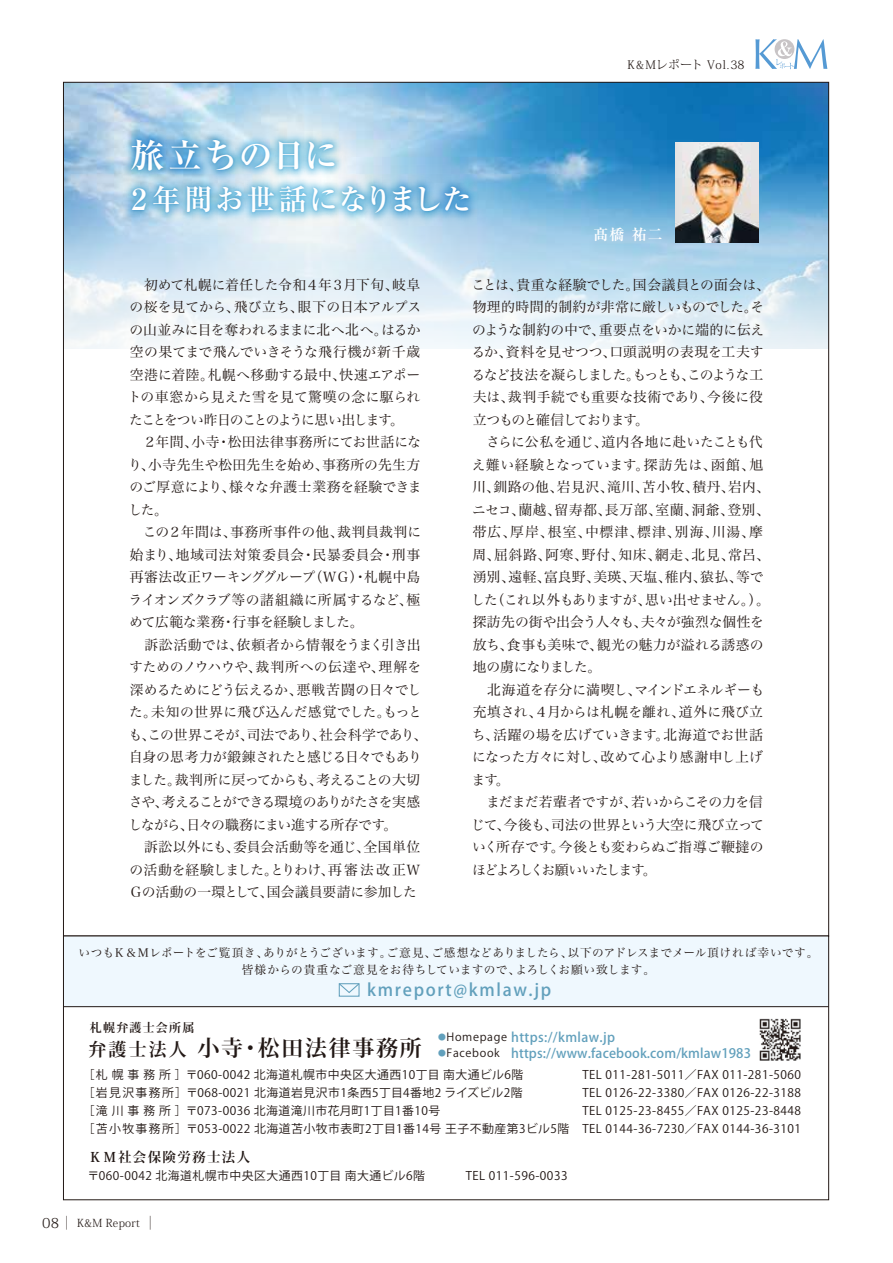
<style>
.page{position:relative;width:893px;height:1263px;background:#fff}
.page>*{position:absolute;margin:0;border:0;box-sizing:border-box;transform-origin:0 0}
.t1{font:700 34.05px "Ryumin Pr 6 N";letter-spacing:.035em;color:#fff}
.t2{font:700 28.95px "Ryumin Pr 6 N";letter-spacing:.03em;color:#fff}
.t3{font:700 21.9px "Koz Min Pr 6 N";letter-spacing:.08em;color:#221815}
.t4{font:500 16.95px "Koz Go Pr 6 N";letter-spacing:.1em;color:#62a0bc}
.t5{font:700 14.85px "Ryumin Pr 6 N";color:#fff}
.t6{font:13.8px/22.5px "Hira Min Pro W3";letter-spacing:-.005em;color:#221815}
.t7{font:700 13.5px "Koz Min Pr 6 N";letter-spacing:.1em;color:#221815}
.t8{font:500 13.05px "Koz Go Pr 6 N";letter-spacing:.01em;color:#62a0bc}
.t9{font:500 13.05px "Koz Go Pr 6 N";letter-spacing:.03em;color:#62a0bc}
.t10{font:700 12px "Koz Min Pr 6 N";letter-spacing:.1em;color:#221815}
.t11{font:11.85px/18px "Koz Go Pr 6 N";letter-spacing:.04em;color:#221815;text-align:right}
.t12{font:11.7px/16.5px "Hira Min Pro W3";letter-spacing:.02em;color:#221815;text-align:center}
.t13{font:300 11.7px "Koz Min Pr 6 N";letter-spacing:.04em;color:#221815}
.t14{font:300 11.1px "Koz Min Pr 6 N";letter-spacing:.02em;color:#221815}
.s1{font-size:18px}
.s2{font-weight:400;font-size:7.8px}
.s3{font-weight:400;font-size:11.25px;color:#221815}
.s4{font-size:13.8px}
</style>
<div class="page">
<svg style="left:755px;top:39px;width:72px;height:30px"></svg>
<img style="left:65px;top:84px;width:762px;height:264px">
<div style="left:63px;top:936px;width:766px;height:71px;background:#eff8fe"></div>
<div style="left:339px;top:983px;width:21px;height:14px;border:1px solid #62a0bc"></div>
<svg style="left:338px;top:983px;width:22px;height:11px"></svg>
<hr style="left:63px;top:1006px;width:766px;height:1px;background:#221815">
<img style="left:676px;top:143px;width:83px;height:100px">
<img style="left:118px;top:126px;width:366px;height:104px">
<img style="left:126px;top:134px;width:352px;height:90px">
<img style="left:759px;top:1018px;width:42px;height:43px">
<h1 class="t1" style="left:130px;top:128px;width:210px">旅立ちの日に</h1>
<h2 class="t2" style="left:125px;top:176px;width:348px">２年間お世話になりました</h2>
<p class="t13" style="left:628px;top:58px;width:118px">K&amp;Mレポート Vol.38</p>
<p class="t5" style="left:594px;top:222px;width:71px">髙橋 祐二</p>
<p class="t6" style="left:128px;top:272px;width:301px">　初めて札幌に着任した令和４年３月下旬、岐阜の桜を見てから、飛び立ち、眼下の日本アルプスの山並みに目を奪われるままに北へ北へ。はるか空の果てまで飛んでいきそうな飛行機が新千歳空港に着陸。札幌へ移動する最中、快速エアポートの車窓から見えた雪を見て驚嘆の念に駆られたことをつい昨日のことのように思い出します。<br>　２年間、小寺・松田法律事務所にてお世話になり、小寺先生や松田先生を始め、事務所の先生方のご厚意により、様々な弁護士業務を経験できました。<br>　この２年間は、事務所事件の他、裁判員裁判に始まり、地域司法対策委員会・民暴委員会・刑事再審法改正ワーキンググループ（ＷＧ）・札幌中島ライオンズクラブ等の諸組織に所属するなど、極めて広範な業務・行事を経験しました。<br>　訴訟活動では、依頼者から情報をうまく引き出すためのノウハウや、裁判所への伝達や、理解を深めるためにどう伝えるか、悪戦苦闘の日々でした。未知の世界に飛び込んだ感覚でした。もっとも、この世界こそが、司法であり、社会科学であり、自身の思考力が鍛錬されたと感じる日々でもありました。裁判所に戻ってからも、考えることの大切さや、考えることができる環境のありがたさを実感しながら、日々の職務にまい進する所存です。<br>　訴訟以外にも、委員会活動等を通じ、全国単位の活動を経験しました。とりわけ、再審法改正Ｗ<br>Ｇの活動の一環として、国会議員要請に参加した</p>
<p class="t6" style="left:471px;top:272px;width:300px">ことは、貴重な経験でした。国会議員との面会は、物理的時間的制約が非常に厳しいものでした。そのような制約の中で、重要点をいかに端的に伝えるか、資料を見せつつ、口頭説明の表現を工夫するなど技法を凝らしました。もっとも、このような工夫は、裁判手続でも重要な技術であり、今後に役立つものと確信しております。<br>　さらに公私を通じ、道内各地に赴いたことも代え難い経験となっています。探訪先は、函館、旭川、釧路の他、岩見沢、滝川、苫小牧、積丹、岩内、ニセコ、蘭越、留寿都、長万部、室蘭、洞爺、登別、帯広、厚岸、根室、中標津、標津、別海、川湯、摩周、屈斜路、阿寒、野付、知床、網走、北見、常呂、湧別、遠軽、富良野、美瑛、天塩、稚内、猿払、等でした（これ以外もありますが、思い出せません。）。探訪先の街や出会う人々も、夫々が強烈な個性を放ち、食事も美味で、観光の魅力が溢れる誘惑の地の虜になりました。<br>　北海道を存分に満喫し、マインドエネルギーも充填され、４月からは札幌を離れ、道外に飛び立ち、活躍の場を広げていきます。北海道でお世話になった方々に対し、改めて心より感謝申し上げます。<br>　まだまだ若輩者ですが、若いからこその力を信じて、今後も、司法の世界という大空に飛び立っていく所存です。今後とも変わらぬご指導ご鞭撻のほどよろしくお願いいたします。</p>
<p class="t12" style="left:78px;top:943px;width:741px">いつもＫ＆Ｍレポートをご覧頂き、ありがとうございます。ご意見、ご感想などありましたら、以下のアドレスまでメール頂ければ幸いです。皆様からの貴重なご意見をお待ちしていますので、よろしくお願い致します。</p>
<p class="t4" style="left:367px;top:981px;width:185px">kmreport@kmlaw.jp</p>
<p class="t10" style="left:90px;top:1021px;width:106px">札幌弁護士会所属</p>
<h3 class="t3" style="left:88px;top:1035px;width:335px"><span class="s1">弁護士法人</span>小寺・松田法律事務所</h3>
<p class="t9" style="left:438px;top:1030px;width:178px"><span class="s2">●</span><span class="s3">Homepage</span> https://kmlaw.jp</p>
<p class="t8" style="left:438px;top:1046px;width:314px"><span class="s2">●</span><span class="s3">Facebook</span> https://www.facebook.com/kmlaw1983</p>
<p class="t11" style="left:83px;top:1066px;width:442px">［札幌事務所］〒060-0042 北海道札幌市中央区大通西10丁目 南大通ビル6階</p>
<p class="t11" style="left:582px;top:1066px;width:220px">TEL 011-281-5011／FAX 011-281-5060</p>
<p class="t11" style="left:83px;top:1084px;width:441px">［岩見沢事務所］〒068-0021 北海道岩見沢市1条西5丁目4番地2 ライズビル2階</p>
<p class="t11" style="left:582px;top:1084px;width:220px">TEL 0126-22-3380／FAX 0126-22-3188</p>
<p class="t11" style="left:83px;top:1102px;width:359px">［滝川事務所］〒073-0036 北海道滝川市花月町1丁目1番10号</p>
<p class="t11" style="left:83px;top:1102px;width:720px">TEL 0125-23-8455／FAX 0125-23-8448<br>［苫小牧事務所］〒053-0022 北海道苫小牧市表町2丁目1番14号 王子不動産第3ビル5階 TEL 0144-36-7230／FAX 0144-36-3101</p>
<p class="t7" style="left:88px;top:1149px;width:163px">ＫＭ社会保険労務士法人</p>
<p class="t11" style="left:87px;top:1166px;width:481px">〒060-0042 北海道札幌市中央区大通西10丁目 南大通ビル6階　　　 TEL 011-596-0033</p>
<p class="t14" style="left:42px;top:1217px;width:116px"><span class="s4">08｜</span> K&amp;M Report <span class="s4">｜</span></p>
</div>
